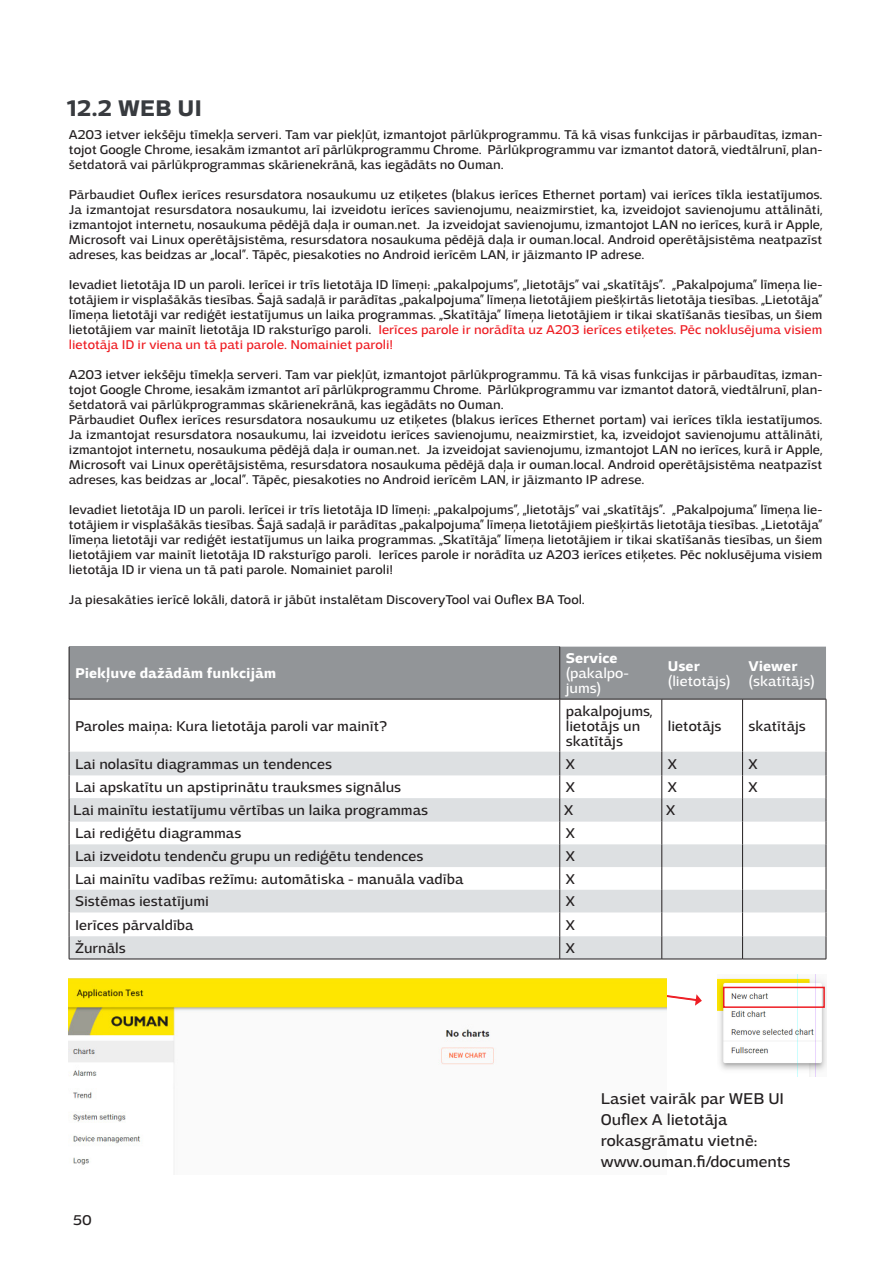
<style>
.page{position:relative;width:893px;height:1263px;background:#fff}
.page>*{position:absolute;margin:0;border:0;box-sizing:border-box;transform-origin:0 0}
.Otsikko_2{font:700 24px "Adria Grotesk";color:#383b3f}
.Ingressi{font:16.5px/21px "Adria Grotesk";color:#231f20}
.Ingressi-2{font:15px "Adria Grotesk";color:#231f20}
.taulukoiden_sisältö{font:15px/15px "Adria Grotesk";color:#231f20}
.Otsikko_2-2{font:700 15px "Adria Grotesk";color:#fff}
.taulukoiden_sisältö-2{font:15px/15px "Adria Grotesk";color:#fff}
.Ingressi-3{font:13.5px/15px "Adria Grotesk";color:#231f20;text-align:justify}
.s1{color:#ee1d23}
</style>
<div class="page">
<div style="left:69px;top:647px;width:491px;height:52px;background:#929598"></div>
<div style="left:560px;top:647px;width:266px;height:52px;background:#929598"></div>
<svg style="left:70px;top:700px;width:756px;height:52px"></svg>
<hr style="left:69px;top:647px;width:1px;height:52px;background:#231f20">
<hr style="left:69px;top:699px;width:491px;height:1px;background:#231f20">
<hr style="left:559px;top:699px;width:1px;height:53px;background:#231f20">
<hr style="left:662px;top:699px;width:1px;height:53px;background:#231f20">
<hr style="left:742px;top:699px;width:1px;height:53px;background:#231f20">
<hr style="left:69px;top:699px;width:1px;height:53px;background:#231f20">
<hr style="left:826px;top:699px;width:1px;height:53px;background:#231f20">
<hr style="left:69px;top:959px;width:491px;height:1px;background:#231f20">
<hr style="left:560px;top:959px;width:102px;height:1px;background:#231f20">
<hr style="left:662px;top:959px;width:81px;height:1px;background:#231f20">
<hr style="left:743px;top:959px;width:83px;height:1px;background:#231f20">
<hr style="left:559px;top:647px;width:1px;height:52px;background:#231f20">
<hr style="left:560px;top:699px;width:102px;height:1px;background:#231f20">
<hr style="left:662px;top:699px;width:81px;height:1px;background:#231f20">
<hr style="left:743px;top:699px;width:83px;height:1px;background:#231f20">
<svg style="left:69px;top:752px;width:758px;height:207px"></svg>
<svg style="left:666px;top:993px;width:36px;height:13px"></svg>
<img style="left:717px;top:974px;width:110px;height:103px">
<div style="left:723px;top:987px;width:102px;height:21px;border:2px solid #ee1d23"></div>
<img style="left:69px;top:979px;width:597px;height:186px">
<p class="Otsikko_2" style="left:67px;top:94px;width:137px">12.2 WEB UI</p>
<p class="Ingressi-3" style="left:69px;top:127px;width:755px">A203 ietver iekšēju tīmekļa serveri. Tam var piekļūt, izmantojot pārlūkprogrammu. Tā kā visas funkcijas ir pārbaudītas, izman&shy;tojot Google Chrome, iesakām izmantot arī pārlūkprogrammu Chrome. Pārlūkprogrammu var izmantot datorā, viedtālrunī, plan&shy;šetdatorā vai pārlūkprogrammas skārienekrānā, kas iegādāts no Ouman.</p>
<p class="Ingressi-3" style="left:69px;top:187px;width:755px">Pārbaudiet Ouflex ierīces resursdatora nosaukumu uz etiķetes (blakus ierīces Ethernet portam) vai ierīces tīkla iestatījumos.<br>Ja izmantojat resursdatora nosaukumu, lai izveidotu ierīces savienojumu, neaizmirstiet, ka, izveidojot savienojumu attālināti, izmantojot internetu, nosaukuma pēdējā daļa ir ouman.net. Ja izveidojat savienojumu, izmantojot LAN no ierīces, kurā ir Apple, Microsoft vai Linux operētājsistēma, resursdatora nosaukuma pēdējā daļa ir ouman.local. Android operētājsistēma neatpazīst adreses, kas beidzas ar „local”. Tāpēc, piesakoties no Android ierīcēm LAN, ir jāizmanto IP adrese.</p>
<p class="Ingressi-3" style="left:69px;top:277px;width:755px">Ievadiet lietotāja ID un paroli. Ierīcei ir trīs lietotāja ID līmeņi: „pakalpojums”, „lietotājs” vai „skatītājs”. „Pakalpojuma” līmeņa lie&shy;totājiem ir visplašākās tiesības. Šajā sadaļā ir parādītas „pakalpojuma” līmeņa lietotājiem piešķirtās lietotāja tiesības. „Lietotāja” līmeņa lietotāji var rediģēt iestatījumus un laika programmas. „Skatītāja” līmeņa lietotājiem ir tikai skatīšanās tiesības, un šiem lietotājiem var mainīt lietotāja ID raksturīgo paroli. <span class="s1">Ierīces parole ir norādīta uz A203 ierīces etiķetes. Pēc noklusējuma visiem lietotāja ID ir viena un tā pati parole. Nomainiet paroli!</span></p>
<p class="Ingressi-3" style="left:69px;top:367px;width:755px">A203 ietver iekšēju tīmekļa serveri. Tam var piekļūt, izmantojot pārlūkprogrammu. Tā kā visas funkcijas ir pārbaudītas, izman&shy;tojot Google Chrome, iesakām izmantot arī pārlūkprogrammu Chrome. Pārlūkprogrammu var izmantot datorā, viedtālrunī, plan&shy;šetdatorā vai pārlūkprogrammas skārienekrānā, kas iegādāts no Ouman.</p>
<p class="Ingressi-3" style="left:69px;top:412px;width:755px">Pārbaudiet Ouflex ierīces resursdatora nosaukumu uz etiķetes (blakus ierīces Ethernet portam) vai ierīces tīkla iestatījumos.<br>Ja izmantojat resursdatora nosaukumu, lai izveidotu ierīces savienojumu, neaizmirstiet, ka, izveidojot savienojumu attālināti, izmantojot internetu, nosaukuma pēdējā daļa ir ouman.net. Ja izveidojat savienojumu, izmantojot LAN no ierīces, kurā ir Apple, Microsoft vai Linux operētājsistēma, resursdatora nosaukuma pēdējā daļa ir ouman.local. Android operētājsistēma neatpazīst adreses, kas beidzas ar „local”. Tāpēc, piesakoties no Android ierīcēm LAN, ir jāizmanto IP adrese.</p>
<p class="Ingressi-3" style="left:69px;top:502px;width:755px">Ievadiet lietotāja ID un paroli. Ierīcei ir trīs lietotāja ID līmeņi: „pakalpojums”, „lietotājs” vai „skatītājs”. „Pakalpojuma” līmeņa lie&shy;totājiem ir visplašākās tiesības. Šajā sadaļā ir parādītas „pakalpojuma” līmeņa lietotājiem piešķirtās lietotāja tiesības. „Lietotāja” līmeņa lietotāji var rediģēt iestatījumus un laika programmas. „Skatītāja” līmeņa lietotājiem ir tikai skatīšanās tiesības, un šiem lietotājiem var mainīt lietotāja ID raksturīgo paroli. Ierīces parole ir norādīta uz A203 ierīces etiķetes. Pēc noklusējuma visiem lietotāja ID ir viena un tā pati parole. Nomainiet paroli!</p>
<p class="Ingressi-3" style="left:69px;top:592px;width:518px">Ja piesakāties ierīcē lokāli, datorā ir jābūt instalētam DiscoveryTool vai Ouflex BA Tool.</p>
<p class="Otsikko_2-2" style="left:75px;top:664px;width:203px">Piekļuve dažādām funkcijām</p>
<p class="Ingressi-2" style="left:75px;top:717px;width:314px">Paroles maiņa: Kura lietotāja paroli var mainīt?</p>
<p class="Otsikko_2-2" style="left:566px;top:649px;width:53px">Service</p>
<p class="taulukoiden_sisältö-2" style="left:566px;top:666px;width:65px">(pakalpo&shy;jums)</p>
<p class="taulukoiden_sisältö" style="left:566px;top:703px;width:88px">pakalpojums, lietotājs un skatītājs</p>
<p class="Otsikko_2-2" style="left:668px;top:657px;width:34px">User</p>
<p class="taulukoiden_sisältö-2" style="left:668px;top:673px;width:64px">(lietotājs)</p>
<p class="Otsikko_2-2" style="left:749px;top:657px;width:51px">Viewer</p>
<p class="taulukoiden_sisältö-2" style="left:749px;top:673px;width:68px">(skatītājs)</p>
<p class="taulukoiden_sisältö" style="left:668px;top:718px;width:55px">lietotājs</p>
<p class="taulukoiden_sisältö" style="left:749px;top:718px;width:59px">skatītājs</p>
<p class="Ingressi-2" style="left:75px;top:755px;width:258px">Lai nolasītu diagrammas un tendences</p>
<p class="taulukoiden_sisältö" style="left:566px;top:756px;width:11px">X</p>
<p class="taulukoiden_sisältö" style="left:668px;top:756px;width:11px">X</p>
<p class="taulukoiden_sisältö" style="left:749px;top:756px;width:11px">X</p>
<p class="Ingressi-2" style="left:75px;top:778px;width:328px">Lai apskatītu un apstiprinātu trauksmes signālus</p>
<p class="taulukoiden_sisältö" style="left:566px;top:780px;width:11px">X</p>
<p class="taulukoiden_sisältö" style="left:668px;top:780px;width:11px">X</p>
<p class="taulukoiden_sisältö" style="left:749px;top:780px;width:11px">X</p>
<p class="Ingressi-2" style="left:73px;top:801px;width:356px">Lai mainītu iestatījumu vērtības un laika programmas</p>
<p class="taulukoiden_sisältö" style="left:564px;top:803px;width:11px">X</p>
<p class="taulukoiden_sisältö" style="left:666px;top:803px;width:11px">X</p>
<p class="Ingressi-2" style="left:75px;top:825px;width:168px">Lai rediģētu diagrammas</p>
<p class="taulukoiden_sisältö" style="left:566px;top:826px;width:11px">X</p>
<p class="Ingressi-2" style="left:75px;top:847px;width:350px">Lai izveidotu tendenču grupu un rediģētu tendences</p>
<p class="taulukoiden_sisältö" style="left:566px;top:848px;width:11px">X</p>
<p class="Ingressi-2" style="left:75px;top:870px;width:390px">Lai mainītu vadības režīmu: automātiska - manuāla vadība</p>
<p class="taulukoiden_sisältö" style="left:566px;top:871px;width:11px">X</p>
<p class="Ingressi-2" style="left:75px;top:893px;width:135px">Sistēmas iestatījumi</p>
<p class="taulukoiden_sisältö" style="left:566px;top:894px;width:11px">X</p>
<p class="Ingressi-2" style="left:75px;top:916px;width:120px">Ierīces pārvaldība</p>
<p class="taulukoiden_sisältö" style="left:566px;top:917px;width:11px">X</p>
<p class="Ingressi-2" style="left:75px;top:939px;width:52px">Žurnāls</p>
<p class="taulukoiden_sisältö" style="left:566px;top:940px;width:11px">X</p>
<p class="Ingressi-2" style="left:73px;top:1211px;width:20px">50</p>
<p class="Ingressi" style="left:601px;top:1088px;width:191px">Lasiet vairāk par WEB UI<br>Ouflex A lietotāja rokasgrāmatu vietnē: www.ouman.fi/documents</p>
</div>
